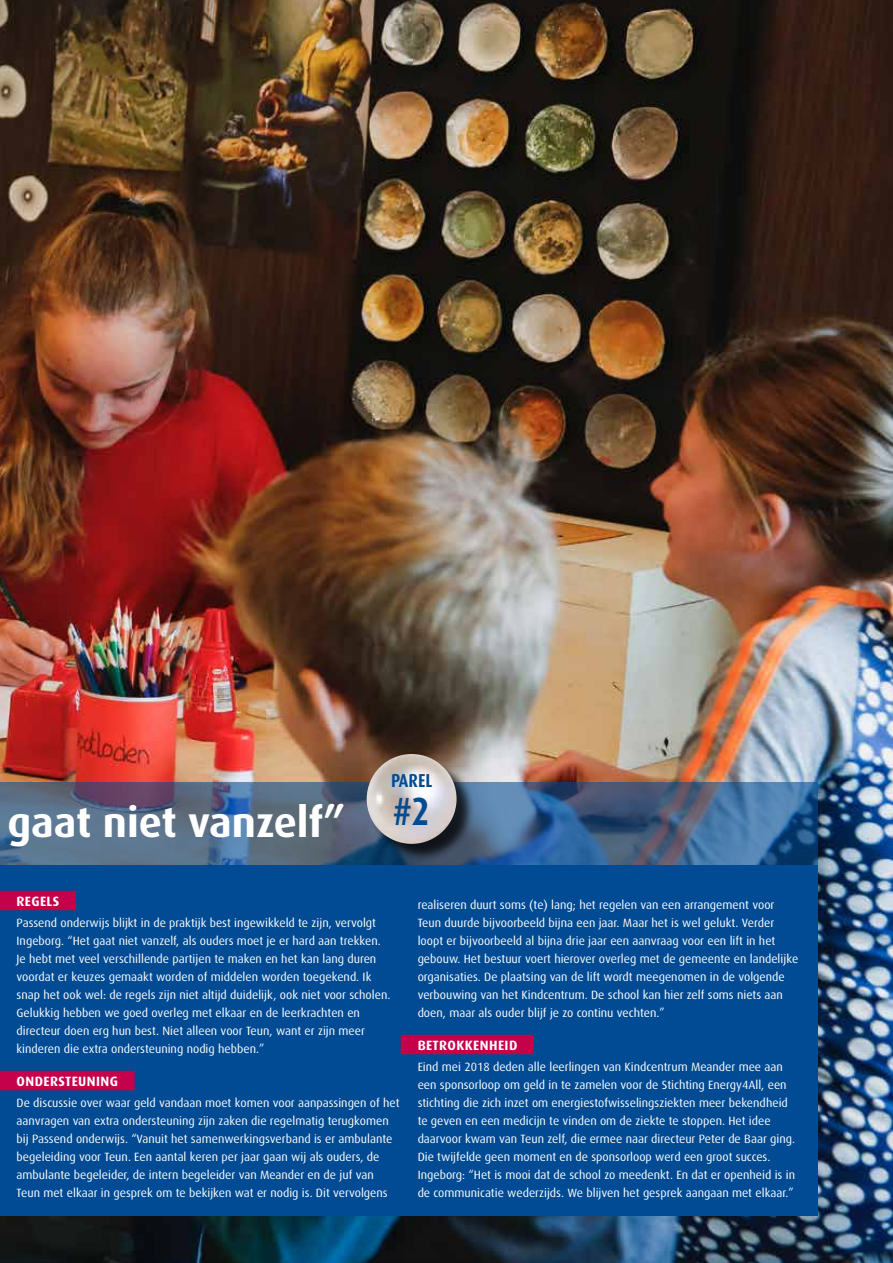
<style>
.page{position:relative;width:893px;height:1263px;background:#fff}
.page>*{position:absolute;margin:0;border:0;box-sizing:border-box;transform-origin:0 0}
.t1{font:700 42px "Dax";color:#fff}
.t2{font:700 39.3px "Dax Condensed";color:#004b93}
.t3{font:700 18.75px "Dax Condensed";color:#004b93}
.t4{font:700 13.5px "Dax";letter-spacing:.03em;color:#fff}
.t5{font:12px/18px "Dax";color:#fff}
</style>
<div class="page">
<img style="left:0;top:0;width:893px;height:1263px">
<div style="left:0;top:865px;width:818px;height:351px;background:#004b93"></div>
<svg style="left:0;top:782px;width:818px;height:83px;background:#4c688a"></svg>
<div style="left:0;top:891px;width:76px;height:19px;background:#c4014a"></div>
<div style="left:0;top:1071px;width:135px;height:19px;background:#c4014a"></div>
<div style="left:401px;top:1035px;width:133px;height:19px;background:#c4014a"></div>
<div style="left:369px;top:756px;width:106px;height:107px;background:#000;opacity:.75"></div>
<img style="left:367px;top:754px;width:90px;height:90px;border-radius:45px">
<h1 class="t1" style="left:7px;top:798px;width:340px">gaat niet vanzelf”</h1>
<h3 class="t3" style="left:391px;top:770px;width:43px">PAREL</h3>
<h2 class="t2" style="left:394px;top:789px;width:37px">#2</h2>
<p class="t4" style="left:17px;top:893px;width:44px">REGELS</p>
<p class="t5" style="left:17px;top:913px;width:375px">Passend onderwijs blijkt in de praktijk best ingewikkeld te zijn, vervolgt Ingeborg. “Het gaat niet vanzelf, als ouders moet je er hard aan trekken.<br>Je hebt met veel verschillende partijen te maken en het kan lang duren voordat er keuzes gemaakt worden of middelen worden toegekend. Ik snap het ook wel: de regels zijn niet altijd duidelijk, ook niet voor scholen.<br>Gelukkig hebben we goed overleg met elkaar en de leerkrachten en directeur doen erg hun best. Niet alleen voor Teun, want er zijn meer kinderen die extra ondersteuning nodig hebben.”</p>
<p class="t4" style="left:17px;top:1073px;width:103px">ONDERSTEUNING</p>
<p class="t5" style="left:17px;top:1093px;width:384px">De discussie over waar geld vandaan moet komen voor aanpassingen of het aanvragen van extra ondersteuning zijn zaken die regelmatig terugkomen bij Passend onderwijs. “Vanuit het samenwerkingsverband is er ambulante begeleiding voor Teun. Een aantal keren per jaar gaan wij als ouders, de ambulante begeleider, de intern begeleider van Meander en de juf van Teun met elkaar in gesprek om te bekijken wat er nodig is. Dit vervolgens</p>
<p class="t5" style="left:418px;top:895px;width:382px">realiseren duurt soms (te) lang; het regelen van een arrangement voor Teun duurde bijvoorbeeld bijna een jaar. Maar het is wel gelukt. Verder loopt er bijvoorbeeld al bijna drie jaar een aanvraag voor een lift in het gebouw. Het bestuur voert hierover overleg met de gemeente en landelijke organisaties. De plaatsing van de lift wordt meegenomen in de volgende verbouwing van het Kindcentrum. De school kan hier zelf soms niets aan doen, maar als ouder blijf je zo continu vechten.”</p>
<p class="t4" style="left:418px;top:1037px;width:101px">BETROKKENHEID</p>
<p class="t5" style="left:418px;top:1057px;width:379px">Eind mei 2018 deden alle leerlingen van Kindcentrum Meander mee aan een sponsorloop om geld in te zamelen voor de Stichting Energy4All, een stichting die zich inzet om energiestofwisselingsziekten meer bekendheid te geven en een medicijn te vinden om de ziekte te stoppen. Het idee daarvoor kwam van Teun zelf, die ermee naar directeur Peter de Baar ging.<br>Die twijfelde geen moment en de sponsorloop werd een groot succes.<br>Ingeborg: “Het is mooi dat de school zo meedenkt. En dat er openheid is in de communicatie wederzijds. We blijven het gesprek aangaan met elkaar.”</p>
</div>
